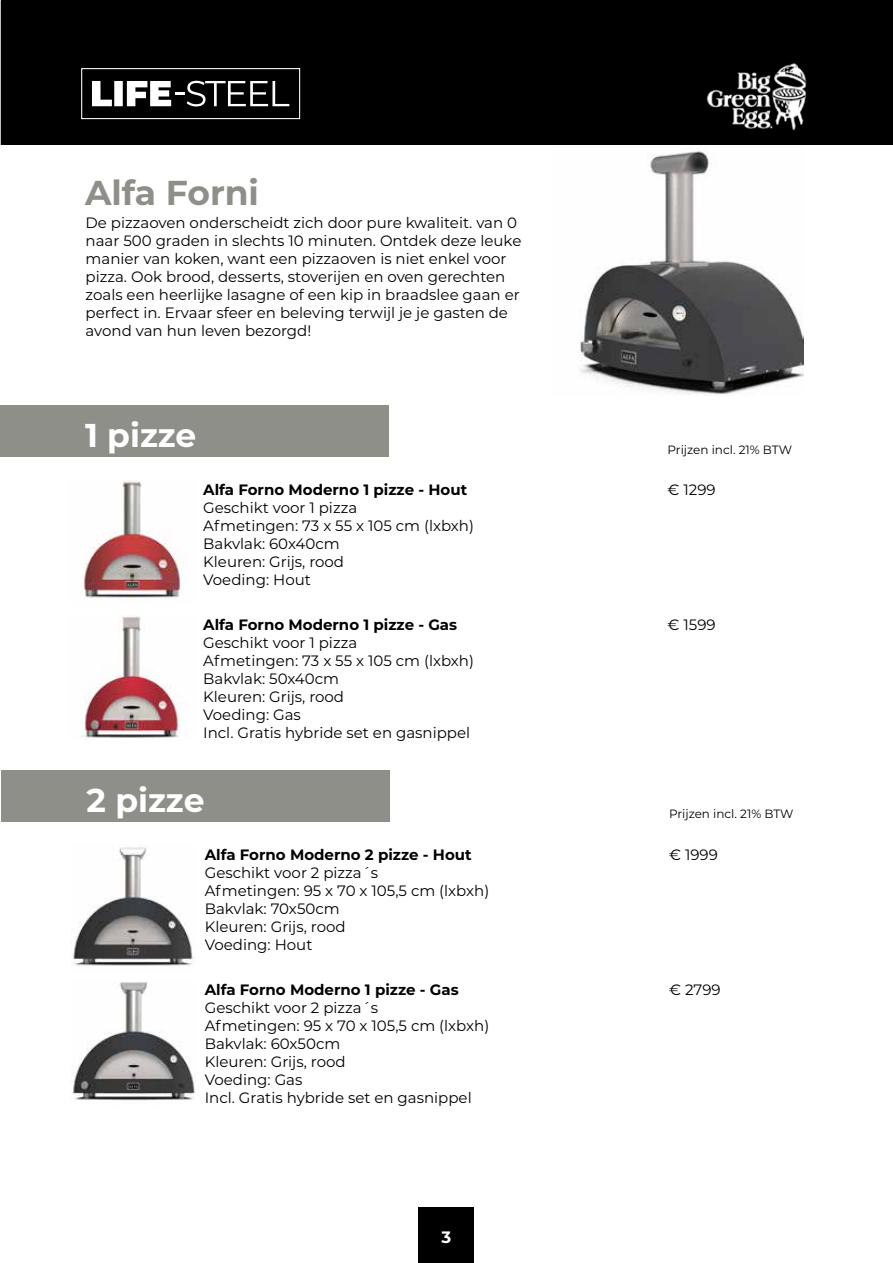
<style>
.page{position:relative;width:893px;height:1263px;background:#fff}
.page>*{position:absolute;margin:0;border:0;box-sizing:border-box;transform-origin:0 0}
.t1{font:700 34.5px "Montserrat";color:#8f8f8a}
.t2{font:700 33px "Montserrat";color:#fff}
.t3{font:700 16.5px "Montserrat";color:#fff}
.t4{font:15px/18px "Montserrat";color:#000}
.t5{font:700 15px "Montserrat";color:#000}
.t6{font:12px "Montserrat";letter-spacing:-.005em;color:#000}
</style>
<div class="page">
<div style="left:2px;top:0;width:891px;height:145px;background:#000"></div>
<img style="left:578px;top:150px;width:225px;height:245px">
<img style="left:706px;top:63px;width:101px;height:67px">
<div style="left:81px;top:68px;width:219px;height:51px;border:1px solid #fff"></div>
<svg style="left:92px;top:81px;width:197px;height:25px"></svg>
<div style="left:0;top:405px;width:388px;height:51px;background:#8f8f8a"></div>
<div style="left:2px;top:770px;width:388px;height:51px;background:#8f8f8a"></div>
<img style="left:84px;top:480px;width:97px;height:119px">
<img style="left:73px;top:847px;width:122px;height:119px">
<img style="left:82px;top:616px;width:98px;height:122px">
<img style="left:72px;top:982px;width:124px;height:119px">
<div style="left:419px;top:1208px;width:55px;height:55px;background:#000"></div>
<h1 class="t1" style="left:85px;top:167px;width:175px">Alfa Forni</h1>
<p class="t4" style="left:86px;top:214px;width:437px">De pizzaoven onderscheidt zich door pure kwaliteit. van 0 naar 500 graden in slechts 10 minuten. Ontdek deze leuke manier van koken, want een pizzaoven is niet enkel voor pizza. Ook brood, desserts, stoverijen en oven gerechten zoals een heerlijke lasagne of een kip in braadslee gaan er perfect in. Ervaar sfeer en beleving terwijl je je gasten de avond van hun leven bezorgd!</p>
<h2 class="t2" style="left:85px;top:411px;width:113px">1 pizze</h2>
<p class="t5" style="left:203px;top:479px;width:265px">Alfa Forno Moderno 1 pizze - Hout</p>
<p class="t4" style="left:203px;top:498px;width:272px">Geschikt voor 1 pizza<br>Afmetingen: 73 x 55 x 105 cm (lxbxh)<br>Bakvlak: 60x40cm<br>Kleuren: Grijs, rood<br>Voeding: Hout</p>
<p class="t5" style="left:203px;top:614px;width:255px">Alfa Forno Moderno 1 pizze - Gas</p>
<p class="t4" style="left:203px;top:633px;width:272px">Geschikt voor 1 pizza<br>Afmetingen: 73 x 55 x 105 cm (lxbxh)<br>Bakvlak: 50x40cm<br>Kleuren: Grijs, rood<br>Voeding: Gas<br>Incl. Gratis hybride set en gasnippel</p>
<h2 class="t2" style="left:87px;top:776px;width:119px">2 pizze</h2>
<p class="t5" style="left:205px;top:844px;width:268px">Alfa Forno Moderno 2 pizze - Hout</p>
<p class="t4" style="left:205px;top:863px;width:286px">Geschikt voor 2 pizza´s<br>Afmetingen: 95 x 70 x 105,5 cm (lxbxh)<br>Bakvlak: 70x50cm<br>Kleuren: Grijs, rood<br>Voeding: Hout</p>
<p class="t5" style="left:205px;top:979px;width:255px">Alfa Forno Moderno 1 pizze - Gas</p>
<p class="t4" style="left:205px;top:998px;width:286px">Geschikt voor 2 pizza´s<br>Afmetingen: 95 x 70 x 105,5 cm (lxbxh)<br>Bakvlak: 60x50cm<br>Kleuren: Grijs, rood<br>Voeding: Gas<br>Incl. Gratis hybride set en gasnippel</p>
<p class="t3" style="left:442px;top:1225px;width:11px">3</p>
<p class="t6" style="left:668px;top:441px;width:126px">Prijzen incl. 21% BTW</p>
<p class="t4" style="left:668px;top:480px;width:50px">€ 1299</p>
<p class="t4" style="left:668px;top:615px;width:50px">€ 1599</p>
<p class="t6" style="left:669px;top:806px;width:126px">Prijzen incl. 21% BTW</p>
<p class="t4" style="left:669px;top:845px;width:50px">€ 1999</p>
<p class="t4" style="left:669px;top:980px;width:53px">€ 2799</p>
</div>
